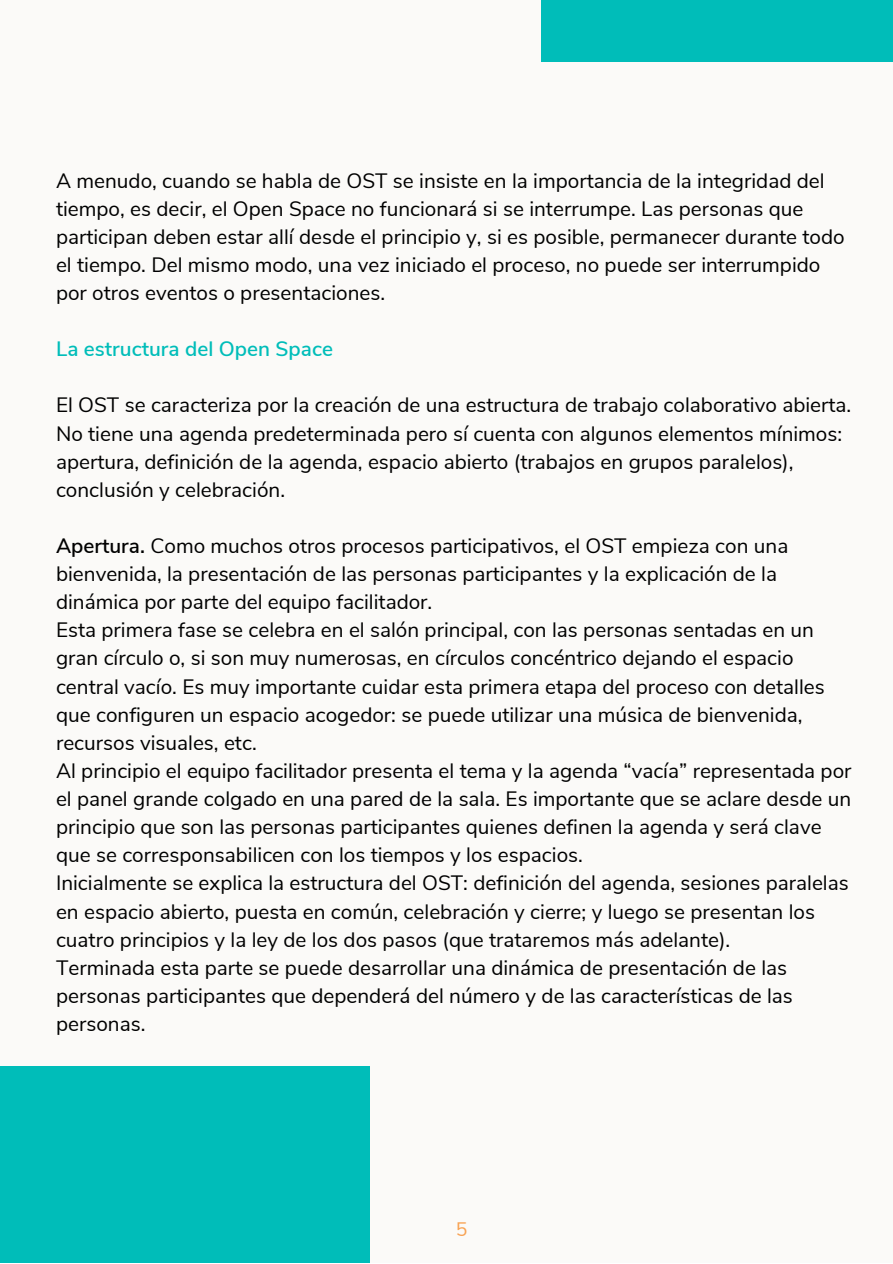
<style>
.page{position:relative;width:893px;height:1264px;background:#fff}
.page>*{position:absolute;margin:0;border:0;box-sizing:border-box;transform-origin:0 0}
.t1{font:20.7px/28px "Nunito Sans";color:#000}
.t2{font:600 20.7px "Nunito Sans";color:#00bdb9}
.t3{font:19.5px "Nunito Sans";color:#f8a252}
.s1{font-weight:600}
</style>
<div class="page">
<div style="left:0;top:0;width:892px;height:1262px;background:#fbfaf8"></div>
<div style="left:540px;top:0;width:352px;height:62px;background:#00bdb9"></div>
<div style="left:0;top:1066px;width:370px;height:196px;background:#00bdb9"></div>
<p class="t1" style="left:56px;top:167px;width:790px">A menudo, cuando se habla de OST se insiste en la importancia de la integridad del tiempo, es decir, el Open Space no funcionará si se interrumpe. Las personas que participan deben estar allí desde el principio y, si es posible, permanecer durante todo el tiempo. Del mismo modo, una vez iniciado el proceso, no puede ser interrumpido por otros eventos o presentaciones.</p>
<p class="t2" style="left:56px;top:335px;width:278px">La estructura del Open Space</p>
<p class="t1" style="left:56px;top:391px;width:796px">El OST se caracteriza por la creación de una estructura de trabajo colaborativo abierta.<br>No tiene una agenda predeterminada pero sí cuenta con algunos elementos mínimos: apertura, definición de la agenda, espacio abierto (trabajos en grupos paralelos), conclusión y celebración.</p>
<p class="t1" style="left:56px;top:532px;width:797px"><span class="s1">Apertura.</span> Como muchos otros procesos participativos, el OST empieza con una bienvenida, la presentación de las personas participantes y la explicación de la dinámica por parte del equipo facilitador.<br>Esta primera fase se celebra en el salón principal, con las personas sentadas en un gran círculo o, si son muy numerosas, en círculos concéntrico dejando el espacio central vacío. Es muy importante cuidar esta primera etapa del proceso con detalles que configuren un espacio acogedor: se puede utilizar una música de bienvenida, recursos visuales, etc.<br>Al principio el equipo facilitador presenta el tema y la agenda “vacía” representada por el panel grande colgado en una pared de la sala. Es importante que se aclare desde un principio que son las personas participantes quienes definen la agenda y será clave que se corresponsabilicen con los tiempos y los espacios.<br>Inicialmente se explica la estructura del OST: definición del agenda, sesiones paralelas en espacio abierto, puesta en común, celebración y cierre; y luego se presentan los cuatro principios y la ley de los dos pasos (que trataremos más adelante).<br>Terminada esta parte se puede desarrollar una dinámica de presentación de las personas participantes que dependerá del número y de las características de las personas.</p>
<p class="t3" style="left:456px;top:1216px;width:13px">5</p>
</div>
